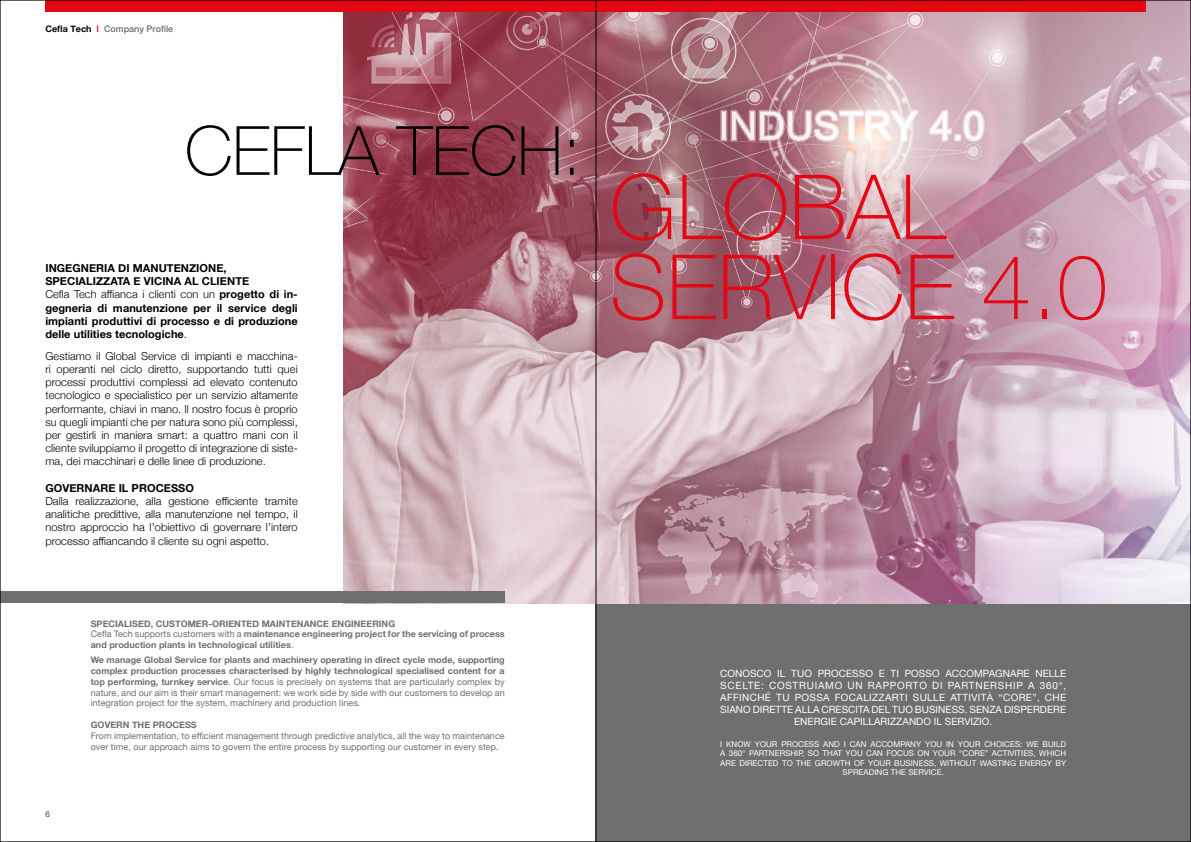
<style>
.page{position:relative;width:1191px;height:842px;background:#fff}
.page>*{position:absolute;margin:0;border:0;box-sizing:border-box;transform-origin:0 0}
.t1{font:100 90px/80px "Helvetica Neue LT Std";letter-spacing:.005em;color:#e30613}
.t2{font:100 68px "Helvetica Neue LT Std";letter-spacing:-.005em;color:#000}
.t3{font:300 11px/13.2px "Helvetica Neue";letter-spacing:.005em;color:#000;text-align:justify}
.t4{font:700 11px/13.2px "Helvetica Neue";letter-spacing:.005em;color:#000}
.t5{font:10px/12px "Helvetica Neue";letter-spacing:.005em;color:#fff;text-align:center}
.t6{font:9px/10.8px "Helvetica Neue";letter-spacing:.005em;color:#706f6f;text-align:justify}
.t7{font:700 9px/10.8px "Helvetica Neue";letter-spacing:.005em;color:#706f6f}
.t8{font:500 9px "Helvetica Neue";color:#706f6f}
.t9{font:8px/9.6px "Helvetica Neue";letter-spacing:.005em;color:#fff;text-align:center}
.t10{font:300 8px "Helvetica Neue LT Std";color:#000}
.s1{font-weight:700;color:#000}
.s2{color:#e30613}
.s3{font-weight:300}
.s4{font-weight:400}
.s5{font-weight:700}
</style>
<div class="page">
<div style="left:595px;top:0;width:596px;height:842px;background:#706f6f"></div>
<img style="left:343px;top:2px;width:846px;height:601px">
<div style="left:45px;top:0;width:1100px;height:11px;background:#e30613"></div>
<div style="left:0;top:592px;width:505px;height:11px;background:#706f6f"></div>
<hr style="left:596px;top:0;width:1px;height:842px;background:#000">
<p class="t8" style="left:45px;top:21px;width:129px"><span class="s1">Cefla Tech</span> <span class="s2">I</span> Company Profile</p>
<h2 class="t2" style="left:185px;top:112px;width:398px">CEFLA TECH:</h2>
<p class="t4" style="left:45px;top:262px;width:254px">INGEGNERIA DI MANUTENZIONE, SPECIALIZZATA E VICINA AL CLIENTE<br><span class="s3">Cefla Tech affianca i clienti con un</span> progetto di in&shy;gegneria di manutenzione per il service degli impianti produttivi di processo e di produzione delle utilities tecnologiche<span class="s3">.</span></p>
<p class="t3" style="left:45px;top:348px;width:254px">Gestiamo il Global Service di impianti e macchina&shy;ri operanti nel ciclo diretto, supportando tutti quei processi produttivi complessi ad elevato contenuto tecnologico e specialistico per un servizio altamente performante, chiavi in mano. Il nostro focus è proprio su quegli impianti che per natura sono più complessi, per gestirli in maniera smart: a quattro mani con il cliente sviluppiamo il progetto di integrazione di siste&shy;ma, dei macchinari e delle linee di produzione.</p>
<p class="t4" style="left:45px;top:481px;width:150px">GOVERNARE IL PROCESSO</p>
<p class="t3" style="left:45px;top:494px;width:254px">Dalla realizzazione, alla gestione efficiente tramite analitiche predittive, alla manutenzione nel tempo, il nostro approccio ha l’obiettivo di governare l’intero processo affiancando il cliente su ogni aspetto.</p>
<p class="t10" style="left:45px;top:809px;width:6px">6</p>
<p class="t7" style="left:91px;top:618px;width:415px">SPECIALISED, CUSTOMER-ORIENTED MAINTENANCE ENGINEERING<br><span class="s4">Cefla Tech supports customers with a</span> maintenance engineering project for the servicing of process and production plants in technological utilities<span class="s4">.</span></p>
<p class="t6" style="left:91px;top:655px;width:415px"><span class="s5">We manage Global Service for plants and machinery operating in direct cycle mode, supporting complex production processes characterised by highly technological specialised content for a top performing, turnkey service</span>. Our focus is precisely on systems that are particularly complex by nature, and our aim is their smart management: we work side by side with our customers to develop an integration project for the system, machinery and production lines.</p>
<p class="t7" style="left:91px;top:720px;width:107px">GOVERN THE PROCESS</p>
<p class="t6" style="left:91px;top:731px;width:415px">From implementation, to efficient management through predictive analytics, all the way to maintenance over time, our approach aims to govern the entire process by supporting our customer in every step.</p>
<h1 class="t1" style="left:609px;top:167px;width:499px">GLOBAL<br>SERVICE 4.0</h1>
<p class="t5" style="left:720px;top:668px;width:347px">CONOSCO IL TUO PROCESSO E TI POSSO ACCOMPAGNARE NELLE SCELTE: COSTRUIAMO UN RAPPORTO DI PARTNERSHIP A 360°, AFFINCHÉ TU POSSA FOCALIZZARTI SULLE ATTIVITÀ “CORE”, CHE SIANO DIRETTE ALLA CRESCITA DEL TUO BUSINESS. SENZA DISPERDERE ENERGIE CAPILLARIZZANDO IL SERVIZIO.</p>
<p class="t9" style="left:720px;top:739px;width:347px">I KNOW YOUR PROCESS AND I CAN ACCOMPANY YOU IN YOUR CHOICES: WE BUILD A 360° PARTNERSHIP, SO THAT YOU CAN FOCUS ON YOUR “CORE” ACTIVITIES, WHICH ARE DIRECTED TO THE GROWTH OF YOUR BUSINESS, WITHOUT WASTING ENERGY BY SPREADING THE SERVICE.</p>
</div>
